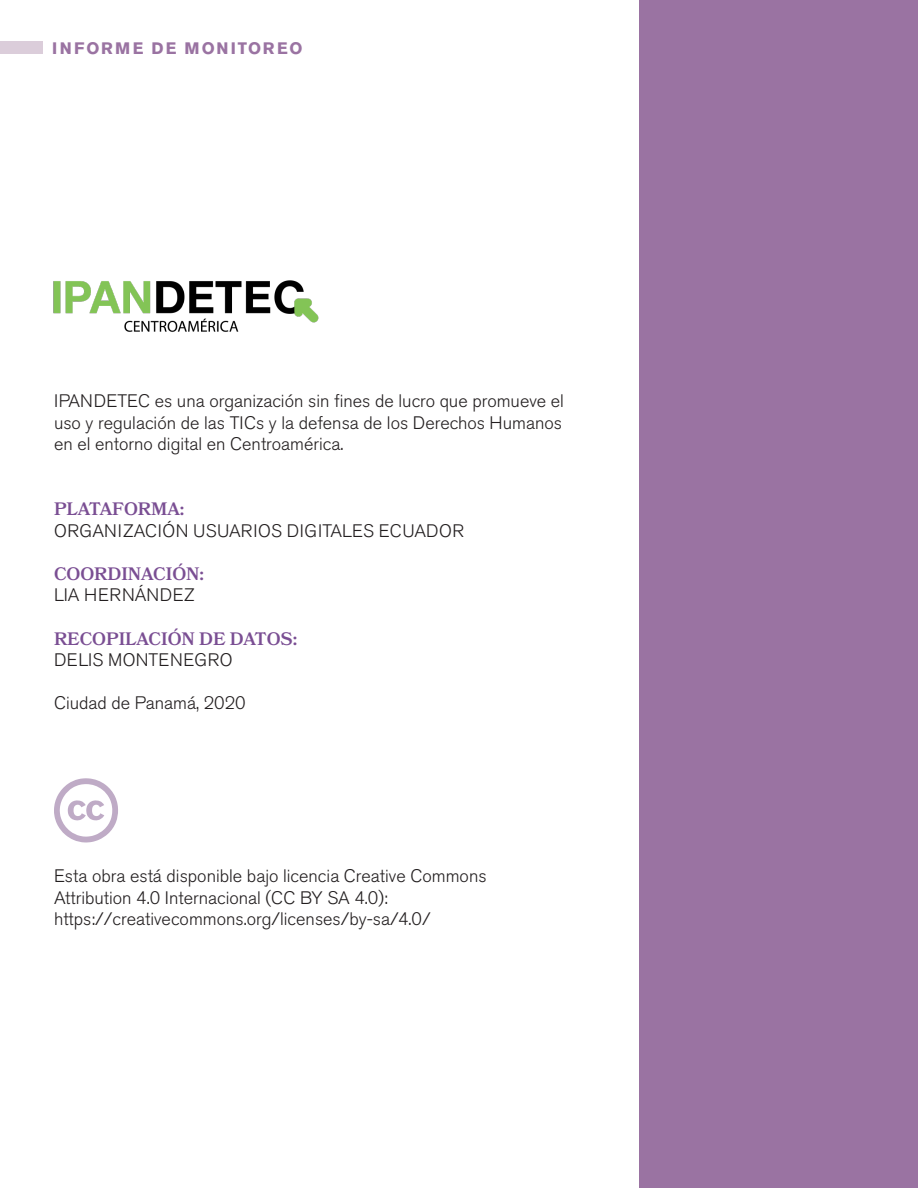
<style>
.page{position:relative;width:918px;height:1188px;background:#fff}
.page>*{position:absolute;margin:0;border:0;box-sizing:border-box;transform-origin:0 0}
.t1{font:300 18px/21.6px "Akzidenz Grotesk Std";color:#231f20;text-align:justify}
.t2{font:300 18px "Akzidenz Grotesk Std";letter-spacing:.02em;color:#231f20}
.t3{font:600 18px "Bookmania";color:#7a4e93}
.t4{font:300 18px "Akzidenz Grotesk Std";letter-spacing:.03em;color:#231f20}
.t5{font:700 16.5px "Akzidenz Grotesk Std";letter-spacing:.12em;color:#9a73a2}
</style>
<div class="page">
<div style="left:0;top:41px;width:43px;height:13px;background:#dbcdda"></div>
<svg style="left:54px;top:778px;width:64px;height:65px"></svg>
<div style="left:639px;top:0;width:279px;height:1188px;background:#9a73a2"></div>
<img style="left:53px;top:280px;width:266px;height:52px">
<p class="t5" style="left:52px;top:38px;width:252px">INFORME DE MONITOREO</p>
<p class="t1" style="left:54px;top:390px;width:512px">IPANDETEC es una organización sin fines de lucro que promueve el uso y regulación de las TICs y la defensa de los Derechos Humanos en el entorno digital en Centroamérica.</p>
<p class="t3" style="left:54px;top:498px;width:132px">PLATAFORMA:</p>
<p class="t2" style="left:54px;top:520px;width:411px">ORGANIZACIÓN USUARIOS DIGITALES ECUADOR</p>
<p class="t3" style="left:54px;top:563px;width:152px">COORDINACIÓN:</p>
<p class="t4" style="left:54px;top:585px;width:142px">LIA HERNÁNDEZ</p>
<p class="t3" style="left:54px;top:628px;width:245px">RECOPILACIÓN DE DATOS:</p>
<p class="t2" style="left:54px;top:650px;width:180px">DELIS MONTENEGRO</p>
<p class="t1" style="left:54px;top:693px;width:193px">Ciudad de Panamá, 2020</p>
<p class="t1" style="left:54px;top:866px;width:434px;text-align:left">Esta obra está disponible bajo licencia Creative Commons<br>Attribution 4.0 Internacional (CC BY SA 4.0): https://creativecommons.org/licenses/by-sa/4.0/</p>
</div>
